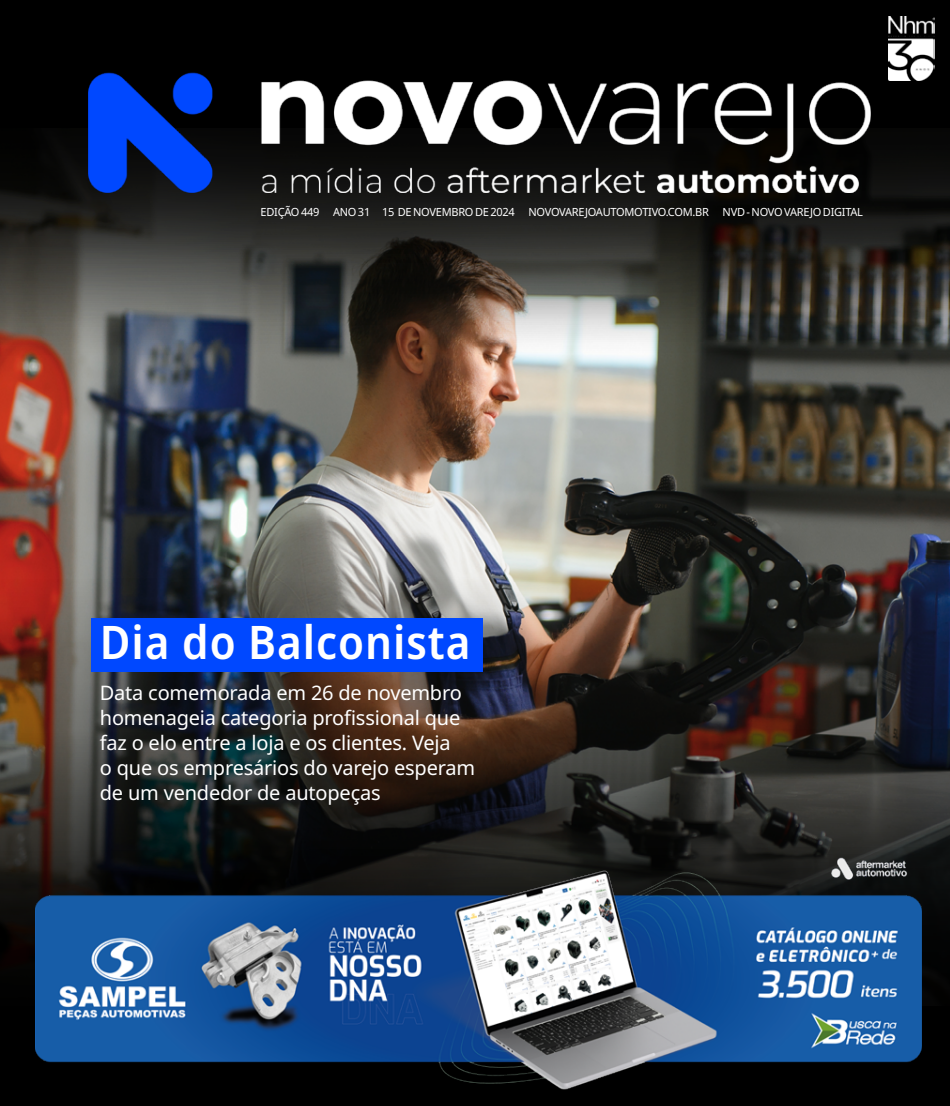
<style>
.page{position:relative;width:950px;height:1106px;background:#fff}
.page>*{position:absolute;margin:0;border:0;box-sizing:border-box;transform-origin:0 0}
.t1{font:600 semi-condensed 46.25px "Noto Sans";letter-spacing:.02em;color:#fff}
.t2{font:20px/25px "Noto Sans";letter-spacing:-.01em;color:#fff}
.t3{font:11.25px "Noto Sans";letter-spacing:-.025em;color:#fff}
</style>
<div class="page">
<img style="left:0;top:638px;width:950px;height:55px">
<svg style="left:0;top:693px;width:950px;height:413px;background:#25211e"></svg>
<img style="left:0;top:609px;width:950px;height:18px">
<img style="left:0;top:556px;width:950px;height:53px">
<img style="left:0;top:470px;width:950px;height:86px">
<img style="left:0;top:0;width:950px;height:470px">
<img style="left:89px;top:63px;width:781px;height:129px">
<img style="left:888px;top:16px;width:46px;height:65px">
<img style="left:819px;top:850px;width:99px;height:7px">
<img style="left:35px;top:857px;width:886px;height:241px">
<div style="left:91px;top:618px;width:391px;height:54px;background:#0048ff"></div>
<p class="t3" style="left:260px;top:204px;width:604px">EDIÇÃO 449 ANO 31 15 DE NOVEMBRO DE 2024 NOVOVAREJOAUTOMOTIVO.COM.BR NVD - NOVO VAREJO DIGITAL</p>
<h1 class="t1" style="left:100px;top:609px;width:372px">Dia do Balconista</h1>
<p class="t2" style="left:100px;top:680px;width:377px">Data comemorada em 26 de novembro homenageia categoria profissional que faz o elo entre a loja e os clientes. Veja<br>o que os empresários do varejo esperam de um vendedor de autopeças</p>
</div>
